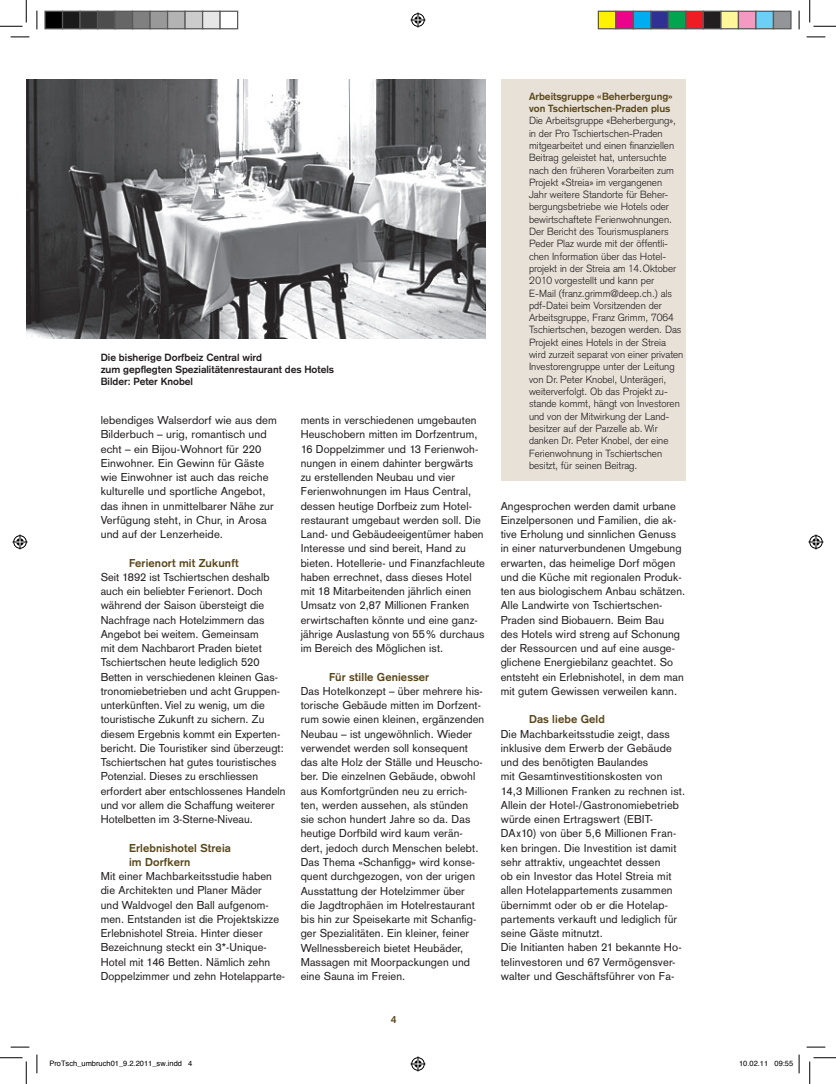
<style>
.page{position:relative;width:836px;height:1084px;background:#fff}
.page>*{position:absolute;margin:0;border:0;box-sizing:border-box;transform-origin:0 0}
.t1{font:11.25px/14.2px "Akzidenz Grotesk";letter-spacing:.01em;color:#231f20}
.t2{font:700 11.25px/14.2px "Akzidenz Grotesk";letter-spacing:.01em;color:#5a471a}
.t3{font:300 10.25px/12.2px "Akzidenz Grotesk";color:#231f20}
.t4{font:700 10.25px/12.2px "Akzidenz Grotesk";color:#231f20}
.t5{font:700 10.25px/12.2px "Akzidenz Grotesk";color:#5a471a}
.t6{font:7.5px "Helvetica";color:#000}
</style>
<div class="page">
<img style="left:26px;top:79px;width:459px;height:259px">
<div style="left:500px;top:79px;width:185px;height:402px;background:#e7e1d8"></div>
<svg style="left:11px;top:36px;width:18px;height:2px"></svg>
<svg style="left:806px;top:36px;width:19px;height:2px"></svg>
<svg style="left:11px;top:1046px;width:18px;height:2px"></svg>
<svg style="left:806px;top:1046px;width:19px;height:2px"></svg>
<svg style="left:36px;top:11px;width:2px;height:18px"></svg>
<svg style="left:36px;top:1054px;width:2px;height:19px"></svg>
<svg style="left:798px;top:11px;width:1px;height:18px"></svg>
<svg style="left:0;top:0;width:27px;height:27px"></svg>
<svg style="left:0;top:1057px;width:27px;height:27px"></svg>
<svg style="left:809px;top:0;width:27px;height:27px"></svg>
<svg style="left:809px;top:1057px;width:27px;height:27px"></svg>
<svg style="left:410px;top:13px;width:15px;height:15px"></svg>
<svg style="left:410px;top:1056px;width:15px;height:15px"></svg>
<svg style="left:13px;top:534px;width:15px;height:15px"></svg>
<svg style="left:808px;top:534px;width:15px;height:15px"></svg>
<div style="left:45px;top:11px;width:18px;height:18px;background:#000"></div>
<div style="left:44px;top:11px;width:19px;height:18px;border:1px solid #595959"></div>
<div style="left:63px;top:11px;width:17px;height:18px;background:#1a1a1a"></div>
<div style="left:62px;top:11px;width:19px;height:18px;border:1px solid #595959"></div>
<div style="left:80px;top:11px;width:18px;height:18px;background:#333"></div>
<div style="left:79px;top:11px;width:19px;height:18px;border:1px solid #595959"></div>
<div style="left:98px;top:11px;width:17px;height:18px;background:#4d4d4d"></div>
<div style="left:97px;top:11px;width:19px;height:18px;border:1px solid #595959"></div>
<div style="left:115px;top:11px;width:18px;height:18px;background:#666"></div>
<div style="left:114px;top:11px;width:19px;height:18px;border:1px solid #595959"></div>
<div style="left:133px;top:11px;width:17px;height:18px;background:#808080"></div>
<div style="left:132px;top:11px;width:19px;height:18px;border:1px solid #595959"></div>
<div style="left:150px;top:11px;width:18px;height:18px;background:#999"></div>
<div style="left:149px;top:11px;width:19px;height:18px;border:1px solid #595959"></div>
<div style="left:168px;top:11px;width:17px;height:18px;background:#b3b3b3"></div>
<div style="left:167px;top:11px;width:19px;height:18px;border:1px solid #595959"></div>
<div style="left:185px;top:11px;width:18px;height:18px;background:#ccc"></div>
<div style="left:184px;top:11px;width:19px;height:18px;border:1px solid #595959"></div>
<div style="left:203px;top:11px;width:17px;height:18px;background:#e6e6e6"></div>
<div style="left:202px;top:11px;width:19px;height:18px;border:1px solid #595959"></div>
<div style="left:219px;top:11px;width:19px;height:18px;border:1px solid #595959"></div>
<div style="left:598px;top:11px;width:18px;height:18px;background:#fff101"></div>
<div style="left:597px;top:11px;width:19px;height:18px;border:1px solid #595959"></div>
<div style="left:616px;top:11px;width:17px;height:18px;background:#ed028c"></div>
<div style="left:615px;top:11px;width:19px;height:18px;border:1px solid #595959"></div>
<div style="left:633px;top:11px;width:18px;height:18px;background:#00aeef"></div>
<div style="left:632px;top:11px;width:19px;height:18px;border:1px solid #595959"></div>
<div style="left:651px;top:11px;width:17px;height:18px;background:#2e3092"></div>
<div style="left:650px;top:11px;width:19px;height:18px;border:1px solid #595959"></div>
<div style="left:668px;top:11px;width:18px;height:18px;background:#00a54f"></div>
<div style="left:667px;top:11px;width:19px;height:18px;border:1px solid #595959"></div>
<div style="left:686px;top:11px;width:17px;height:18px;background:#ee1d23"></div>
<div style="left:685px;top:11px;width:19px;height:18px;border:1px solid #595959"></div>
<div style="left:703px;top:11px;width:18px;height:18px;background:#231f20"></div>
<div style="left:702px;top:11px;width:19px;height:18px;border:1px solid #595959"></div>
<div style="left:721px;top:11px;width:17px;height:18px;background:#fff79a"></div>
<div style="left:720px;top:11px;width:19px;height:18px;border:1px solid #595959"></div>
<div style="left:738px;top:11px;width:18px;height:18px;background:#f499c2"></div>
<div style="left:737px;top:11px;width:19px;height:18px;border:1px solid #595959"></div>
<div style="left:756px;top:11px;width:17px;height:18px;background:#6bcff6"></div>
<div style="left:755px;top:11px;width:19px;height:18px;border:1px solid #595959"></div>
<div style="left:773px;top:11px;width:18px;height:18px;background:#939598"></div>
<div style="left:772px;top:11px;width:19px;height:18px;border:1px solid #595959"></div>
<svg style="left:798px;top:1054px;width:1px;height:19px"></svg>
<p class="t4" style="left:101px;top:351px;width:235px">Die bisherige Dorfbeiz Central wird<br>zum gepflegten Spezialitätenrestaurant des Hotels<br>Bilder: Peter Knobel</p>
<p class="t1" style="left:101px;top:413px;width:178px">lebendiges Walserdorf wie aus dem<br>Bilderbuch – urig, romantisch und echt – ein Bijou-Wohnort für 220<br>Einwohner. Ein Gewinn für Gäste wie Einwohner ist auch das reiche kulturelle und sportliche Angebot, das ihnen in unmittelbarer Nähe zur<br>Verfügung steht, in Chur, in Arosa und auf der Lenzerheide.</p>
<p class="t2" style="left:129px;top:555px;width:111px">Ferienort mit Zukunft</p>
<p class="t1" style="left:101px;top:570px;width:186px">Seit 1892 ist Tschiertschen deshalb auch ein beliebter Ferienort. Doch während der Saison übersteigt die Nachfrage nach Hotelzimmern das Angebot bei weitem. Gemeinsam<br>mit dem Nachbarort Praden bietet Tschiertschen heute lediglich 520<br>Betten in verschiedenen kleinen Gas&shy;tronomiebetrieben und acht Gruppen&shy;unterkünften. Viel zu wenig, um die touristische Zukunft zu sichern. Zu diesem Ergebnis kommt ein Experten&shy;bericht. Die Touristiker sind überzeugt:<br>Tschiertschen hat gutes touristisches Potenzial. Dieses zu erschliessen erfordert aber entschlossenes Handeln und vor allem die Schaffung weiterer Hotelbetten im 3-Sterne-Niveau.</p>
<p class="t2" style="left:129px;top:840px;width:103px">Erlebnishotel Streia im Dorfkern</p>
<p class="t1" style="left:101px;top:869px;width:186px">Mit einer Machbarkeitsstudie haben die Architekten und Planer Mäder<br>und Waldvogel den Ball aufgenom&shy;men. Entstanden ist die Projektskizze Erlebnishotel Streia. Hinter dieser Bezeichnung steckt ein 3*-Unique-Hotel mit 146 Betten. Nämlich zehn Doppelzimmer und zehn Hotelapparte-</p>
<p class="t1" style="left:301px;top:413px;width:186px">ments in verschiedenen umgebauten Heuschobern mitten im Dorfzentrum, 16 Doppelzimmer und 13 Ferienwoh&shy;nungen in einem dahinter bergwärts zu erstellenden Neubau und vier Ferienwohnungen im Haus Central, dessen heutige Dorfbeiz zum Hotel&shy;restaurant umgebaut werden soll. Die Land- und Gebäudeeigentümer haben Interesse und sind bereit, Hand zu bieten. Hotellerie- und Finanzfachleute haben errechnet, dass dieses Hotel mit 18 Mitarbeitenden jährlich einen Umsatz von 2,87 Millionen Franken erwirtschaften könnte und eine ganz&shy;jährige Auslastung von 55% durchaus im Bereich des Möglichen ist.</p>
<p class="t2" style="left:329px;top:669px;width:102px">Für stille Geniesser</p>
<p class="t1" style="left:301px;top:684px;width:185px">Das Hotelkonzept – über mehrere his&shy;torische Gebäude mitten im Dorfzent&shy;rum sowie einen kleinen, ergänzenden Neubau – ist ungewöhnlich. Wieder verwendet werden soll konsequent das alte Holz der Ställe und Heuscho&shy;ber. Die einzelnen Gebäude, obwohl aus Komfortgründen neu zu errich&shy;ten, werden aussehen, als stünden sie schon hundert Jahre so da. Das heutige Dorfbild wird kaum verän&shy;dert, jedoch durch Menschen belebt.<br>Das Thema «Schanfigg» wird konse&shy;quent durchgezogen, von der urigen Ausstattung der Hotelzimmer über<br>die Jagdtrophäen im Hotelrestaurant bis hin zur Speisekarte mit Schanfig&shy;ger Spezialitäten. Ein kleiner, feiner Wellnessbereich bietet Heubäder, Massagen mit Moorpackungen und eine Sauna im Freien.</p>
<p class="t5" style="left:391px;top:1013px;width:7px">4</p>
<p class="t5" style="left:529px;top:90px;width:145px">Arbeitsgruppe «Beherbergung» von Tschiertschen-Praden plus</p>
<p class="t3" style="left:529px;top:115px;width:156px">Die Arbeitsgruppe «Beherbergung», in der Pro Tschiertschen-Praden mitgearbeitet und einen finanziellen Beitrag geleistet hat, untersuchte nach den früheren Vorarbeiten zum Projekt «Streia» im vergangenen<br>Jahr weitere Standorte für Beher&shy;bergungsbetriebe wie Hotels oder bewirtschaftete Ferienwohnungen.<br>Der Bericht des Tourismusplaners Peder Plaz wurde mit der öffentli&shy;chen Information über das Hotel&shy;projekt in der Streia am 14. Oktober 2010 vorgestellt und kann per E-Mail (franz.grimm@deep.ch.) als pdf-Datei beim Vorsitzenden der Arbeitsgruppe, Franz Grimm, 7064<br>Tschiertschen, bezogen werden. Das Projekt eines Hotels in der Streia wird zurzeit separat von einer privaten Investorengruppe unter der Leitung von Dr. Peter Knobel, Unterägeri, weiterverfolgt. Ob das Projekt zu&shy;stande kommt, hängt von Investoren und von der Mitwirkung der Land&shy;besitzer auf der Parzelle ab. Wir danken Dr. Peter Knobel, der eine Ferienwohnung in Tschiertschen besitzt, für seinen Beitrag.</p>
<p class="t1" style="left:500px;top:498px;width:186px">Angesprochen werden damit urbane Einzelpersonen und Familien, die ak&shy;tive Erholung und sinnlichen Genuss in einer naturverbundenen Umgebung erwarten, das heimelige Dorf mögen und die Küche mit regionalen Produk&shy;ten aus biologischem Anbau schätzen.<br>Alle Landwirte von Tschiertschen-Praden sind Biobauern. Beim Bau<br>des Hotels wird streng auf Schonung der Ressourcen und auf eine ausge&shy;glichene Energiebilanz geachtet. So entsteht ein Erlebnishotel, in dem man mit gutem Gewissen verweilen kann.</p>
<p class="t2" style="left:529px;top:712px;width:77px">Das liebe Geld</p>
<p class="t1" style="left:500px;top:726px;width:186px">Die Machbarkeitsstudie zeigt, dass inklusive dem Erwerb der Gebäude und des benötigten Baulandes<br>mit Gesamtinvestitionskosten von 14,3 Millionen Franken zu rechnen ist.<br>Allein der Hotel-/Gastronomiebetrieb würde einen Ertragswert (EBIT-DAx10) von über 5,6 Millionen Fran&shy;ken bringen. Die Investition ist damit sehr attraktiv, ungeachtet dessen<br>ob ein Investor das Hotel Streia mit allen Hotelappartements zusammen übernimmt oder ob er die Hotelap&shy;partements verkauft und lediglich für seine Gäste mitnutzt.<br>Die Initianten haben 21 bekannte Ho&shy;telinvestoren und 67 Vermögensver&shy;walter und Geschäftsführer von Fa-</p>
<p class="t6" style="left:49px;top:1057px;width:144px">ProTsch_umbruch01_9.2.2011_sw.indd 4</p>
<p class="t6" style="left:739px;top:1057px;width:56px">10.02.11 09:55</p>
</div>
